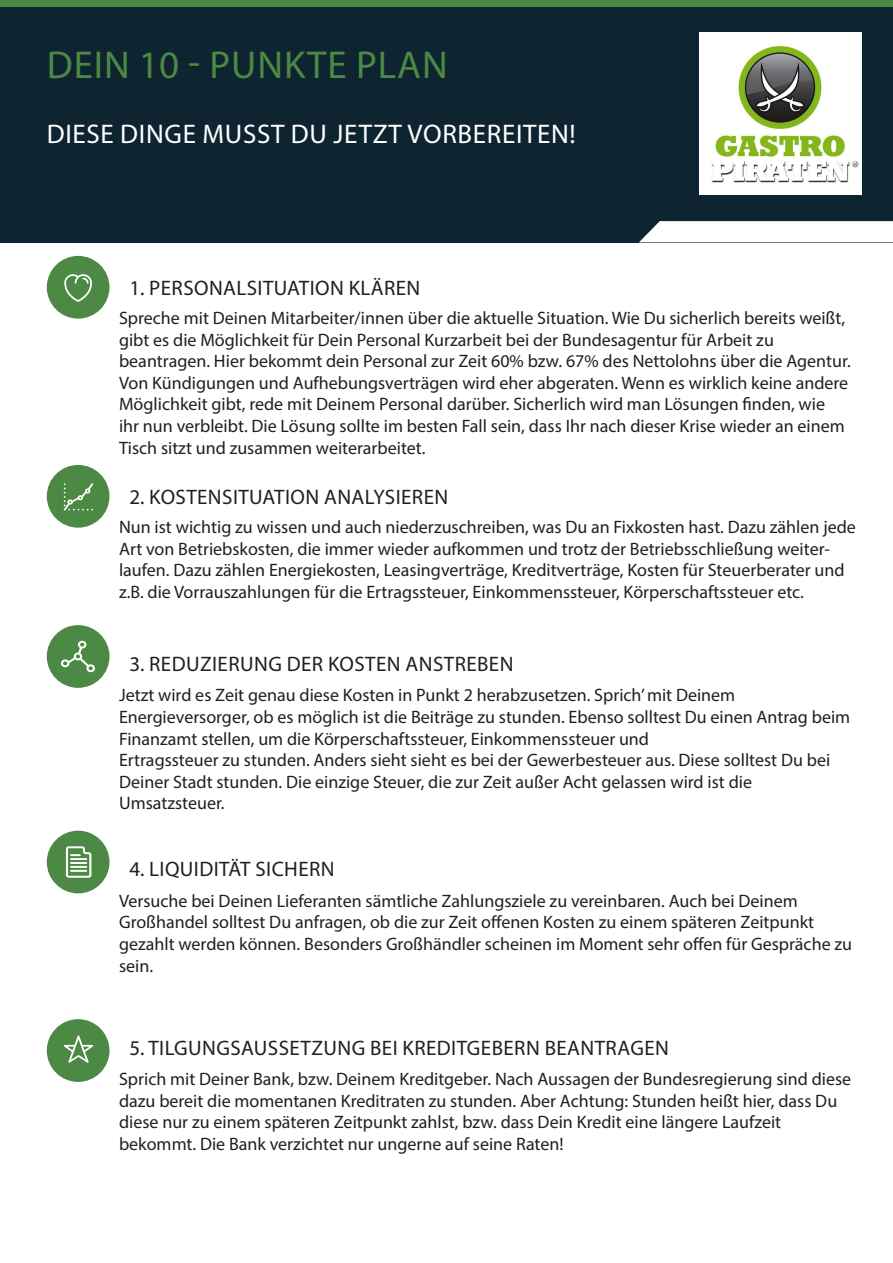
<style>
.page{position:relative;width:893px;height:1263px;background:#fff}
.page>*{position:absolute;margin:0;border:0;box-sizing:border-box;transform-origin:0 0}
.Basisformat{font:39px "Myriad Pro";letter-spacing:.025em;color:#4b8945}
.Basisformat-2{font:27px "Myriad Pro";letter-spacing:.025em;color:#fff}
.Überschrift__Haupt{font:21px "Myriad Pro";letter-spacing:.02em;color:#231f20}
.Basisformat-3{font:18px/21.6px "Myriad Pro";color:#231f20}
</style>
<div class="page">
<div style="left:47px;top:256px;width:62px;height:63px;background:#4b8945;border-radius:50%"></div>
<div style="left:0;top:5px;width:893px;height:237px;background:#0e2531"></div>
<div style="left:0;top:0;width:893px;height:6px;background:#4b8945"></div>
<svg style="left:639px;top:221px;width:254px;height:21px;background:#f3f4f5"></svg>
<svg style="left:64px;top:274px;width:28px;height:28px"></svg>
<div style="left:47px;top:465px;width:62px;height:63px;background:#4b8945;border-radius:50%"></div>
<div style="left:47px;top:625px;width:62px;height:63px;background:#4b8945;border-radius:50%"></div>
<div style="left:47px;top:831px;width:62px;height:62px;background:#4b8945;border-radius:50%"></div>
<div style="left:47px;top:1019px;width:62px;height:63px;background:#4b8945;border-radius:50%"></div>
<svg style="left:64px;top:483px;width:29px;height:27px"></svg>
<svg style="left:61px;top:641px;width:34px;height:31px"></svg>
<svg style="left:66px;top:846px;width:25px;height:32px"></svg>
<svg style="left:64px;top:1035px;width:29px;height:28px"></svg>
<img style="left:699px;top:33px;width:162px;height:162px">
<p class="Basisformat" style="left:47px;top:41px;width:402px">DEIN 10 - PUNKTE PLAN</p>
<p class="Basisformat-2" style="left:47px;top:117px;width:530px">DIESE DINGE MUSST DU JETZT VORBEREITEN!</p>
<p class="Überschrift__Haupt" style="left:129px;top:275px;width:292px">1. PERSONALSITUATION KLÄREN</p>
<p class="Basisformat-3" style="left:119px;top:307px;width:727px">Spreche mit Deinen Mitarbeiter/innen über die aktuelle Situation. Wie Du sicherlich bereits weißt, gibt es die Möglichkeit für Dein Personal Kurzarbeit bei der Bundesagentur für Arbeit zu</p>
<p class="Basisformat-3" style="left:119px;top:350px;width:733px">beantragen. Hier bekommt dein Personal zur Zeit 60% bzw. 67% des Nettolohns über die Agentur.<br>Von Kündigungen und Aufhebungsverträgen wird eher abgeraten. Wenn es wirklich keine andere Möglichkeit gibt, rede mit Deinem Personal darüber. Sicherlich wird man Lösungen finden, wie<br>ihr nun verbleibt. Die Lösung sollte im besten Fall sein, dass Ihr nach dieser Krise wieder an einem Tisch sitzt und zusammen weiterarbeitet.</p>
<p class="Überschrift__Haupt" style="left:129px;top:484px;width:320px">2. KOSTENSITUATION ANALYSIEREN</p>
<p class="Basisformat-3" style="left:119px;top:516px;width:738px">Nun ist wichtig zu wissen und auch niederzuschreiben, was Du an Fixkosten hast. Dazu zählen jede Art von Betriebskosten, die immer wieder aufkommen und trotz der Betriebsschließung weiter&shy;laufen. Dazu zählen Energiekosten, Leasingverträge, Kreditverträge, Kosten für Steuerberater und z.B. die Vorrauszahlungen für die Ertragssteuer, Einkommenssteuer, Körperschaftssteuer etc.</p>
<p class="Überschrift__Haupt" style="left:129px;top:651px;width:386px">3. REDUZIERUNG DER KOSTEN ANSTREBEN</p>
<p class="Basisformat-3" style="left:119px;top:684px;width:618px">Jetzt wird es Zeit genau diese Kosten in Punkt 2 herabzusetzen. Sprich’ mit Deinem</p>
<p class="Basisformat-3" style="left:119px;top:706px;width:733px">Energieversorger, ob es möglich ist die Beiträge zu stunden. Ebenso solltest Du einen Antrag beim<br>Finanzamt stellen, um die Körperschaftssteuer, Einkommenssteuer und</p>
<p class="Basisformat-3" style="left:119px;top:749px;width:713px">Ertragssteuer zu stunden. Anders sieht sieht es bei der Gewerbesteuer aus. Diese solltest Du bei<br>Deiner Stadt stunden. Die einzige Steuer, die zur Zeit außer Acht gelassen wird ist die</p>
<p class="Basisformat-3" style="left:119px;top:792px;width:107px">Umsatzsteuer.</p>
<p class="Überschrift__Haupt" style="left:129px;top:856px;width:207px">4. LIQUIDITÄT SICHERN</p>
<p class="Basisformat-3" style="left:119px;top:890px;width:680px">Versuche bei Deinen Lieferanten sämtliche Zahlungsziele zu vereinbaren. Auch bei Deinem</p>
<p class="Basisformat-3" style="left:119px;top:911px;width:735px">Großhandel solltest Du anfragen, ob die zur Zeit offenen Kosten zu einem späteren Zeitpunkt gezahlt werden können. Besonders Großhändler scheinen im Moment sehr offen für Gespräche zu sein.</p>
<p class="Überschrift__Haupt" style="left:129px;top:1035px;width:541px">5. TILGUNGSAUSSETZUNG BEI KREDITGEBERN BEANTRAGEN</p>
<p class="Basisformat-3" style="left:119px;top:1068px;width:734px">Sprich mit Deiner Bank, bzw. Deinem Kreditgeber. Nach Aussagen der Bundesregierung sind diese dazu bereit die momentanen Kreditraten zu stunden. Aber Achtung: Stunden heißt hier, dass Du diese nur zu einem späteren Zeitpunkt zahlst, bzw. dass Dein Kredit eine längere Laufzeit</p>
<p class="Basisformat-3" style="left:119px;top:1133px;width:446px">bekommt. Die Bank verzichtet nur ungerne auf seine Raten!</p>
</div>
